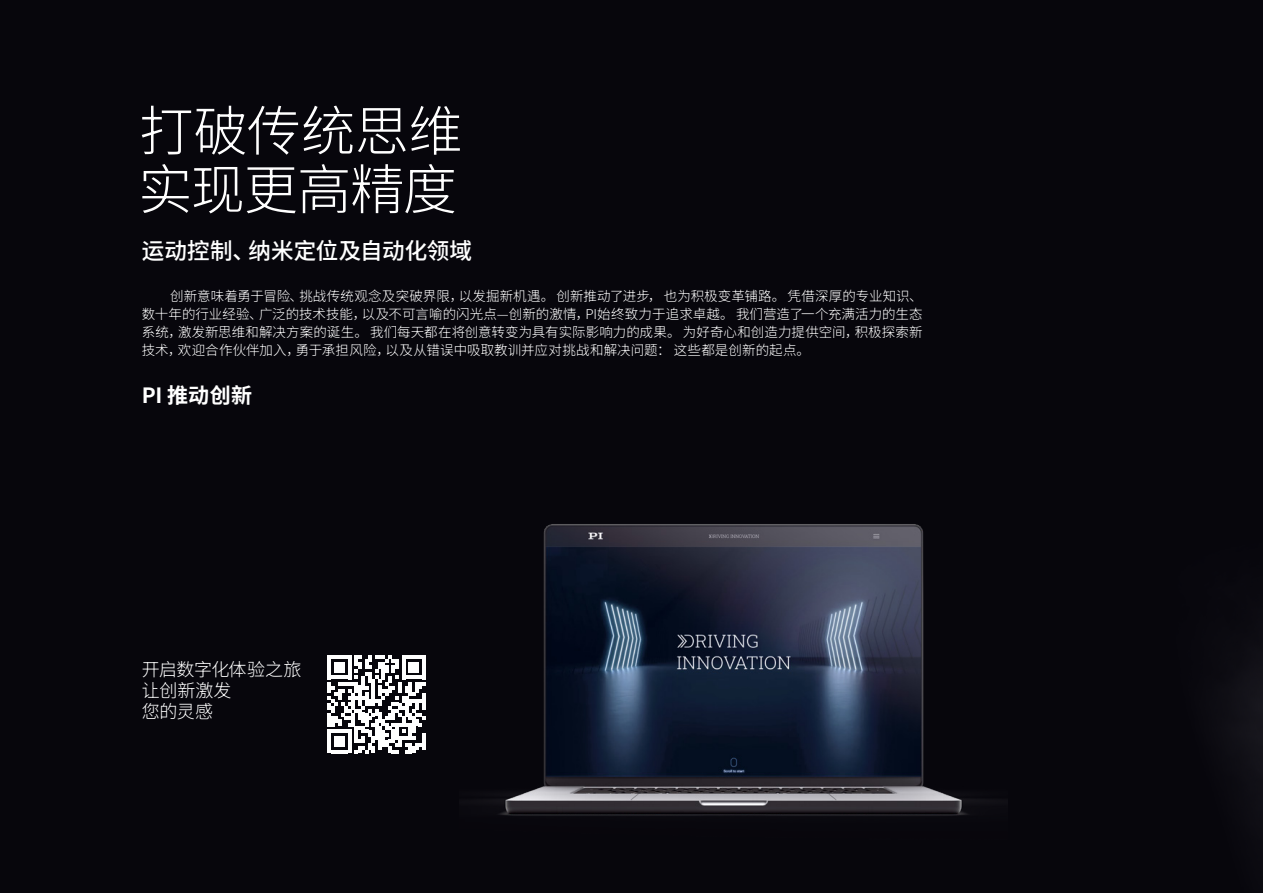
<style>
.page{position:relative;width:1263px;height:893px;background:#07060c}
.page>*{position:absolute;margin:0;border:0;box-sizing:border-box;transform-origin:0 0}
.AF_HL_Slab_18pt_Autom__105{font:300 54px/58.5px "Noto Sans SC";letter-spacing:-.015em;color:#fff}
.AF_HL_Slab_18pt_Autom__105-2{font:500 22.5px "Noto Sans SC";letter-spacing:.005em;color:#fff}
.AF_Fließtext_Light_9pt_12{font:700 21px "Noto Sans SC";letter-spacing:.01em;color:#fff}
.AF_HL_Slab_18pt_Autom__105-3{font:300 18px/21px "Noto Sans SC";letter-spacing:-.015em;color:#fff}
.AF_Fließtext_Light_9pt_12-2{font:300 13.5px/18px "Noto Sans SC";letter-spacing:.005em;color:#fff;text-align:justify}
</style>
<div class="page">
<div style="left:1230px;top:653px;width:33px;height:154px;background:#111017"></div>
<svg style="left:328px;top:656px;width:97px;height:97px"></svg>
<hr style="left:422px;top:733px;width:3px;height:17px;background:#fff">
<img style="left:483px;top:524px;width:513px;height:292px">
<p class="AF_HL_Slab_18pt_Autom__105" style="left:138px;top:103px;width:326px">打破传统思维实现更高精度</p>
<p class="AF_HL_Slab_18pt_Autom__105-2" style="left:142px;top:238px;width:332px">运动控制、纳米定位及自动化领域</p>
<p class="AF_Fließtext_Light_9pt_12-2" style="left:142px;top:287px;width:782px;text-indent:28px">创新意味着勇于冒险、挑战传统观念及突破界限，以发掘新机遇。创新推动了进步，也为积极变革铺路。凭借深厚的专业知识、数十年的行业经验、广泛的技术技能，以及不可言喻的闪光点—创新的激情，PI始终致力于追求卓越。我们营造了一个充满活力的生态系统，激发新思维和解决方案的诞生。我们每天都在将创意转变为具有实际影响力的成果。为好奇心和创造力提供空间，积极探索新技术，欢迎合作伙伴加入，勇于承担风险，以及从错误中吸取教训并应对挑战和解决问题：这些都是创新的起点。</p>
<p class="AF_Fließtext_Light_9pt_12" style="left:142px;top:383px;width:112px">PI 推动创新</p>
<p class="AF_HL_Slab_18pt_Autom__105-3" style="left:142px;top:660px;width:161px">开启数字化体验之旅让创新激发<br>您的灵感</p>
</div>
